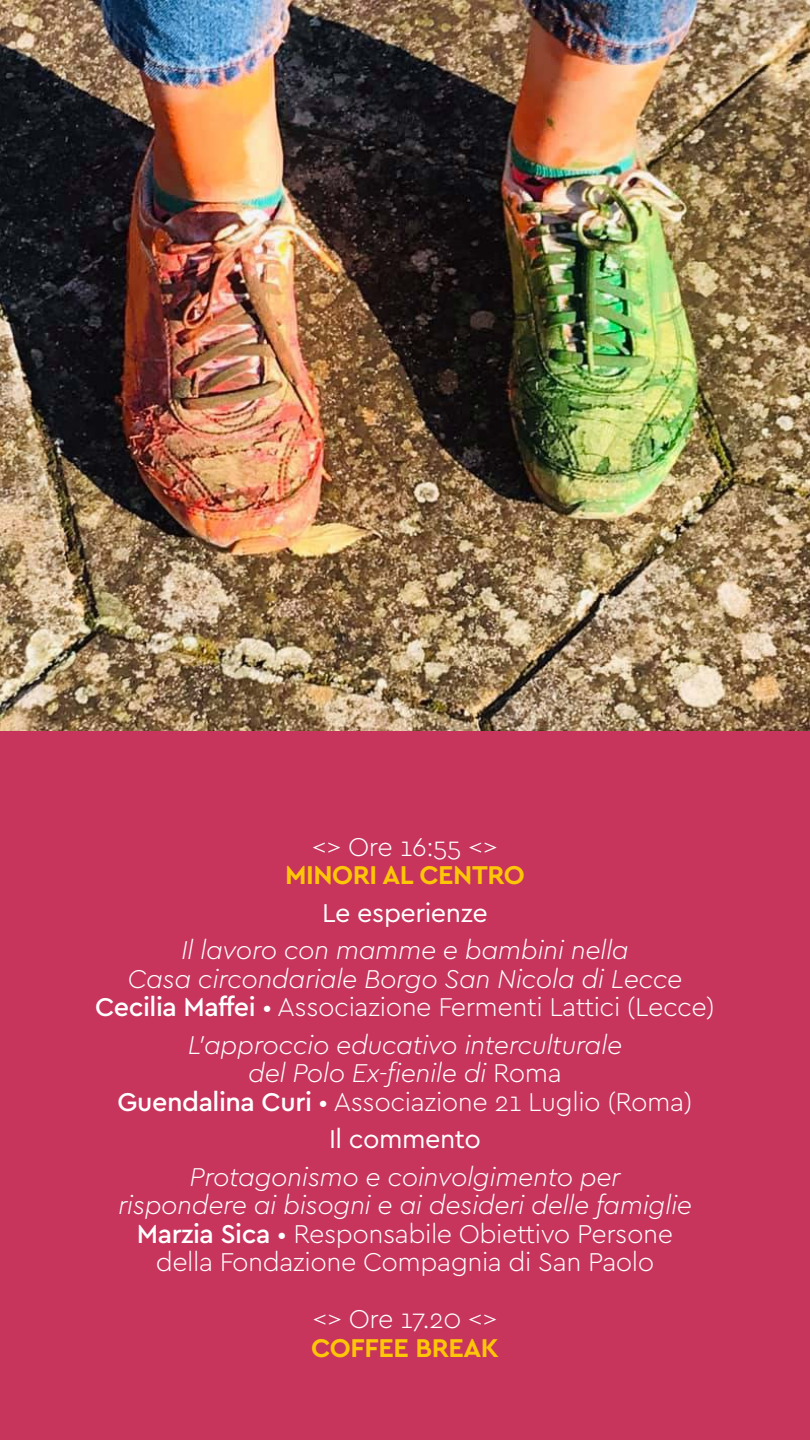
<style>
.page{position:relative;width:810px;height:1440px;background:#c7345c}
.page>*{position:absolute;margin:0;border:0;box-sizing:border-box;transform-origin:0 0}
.t1{font:italic 300 27px/28.5px "Cera Pro";letter-spacing:-.02em;color:#fff;text-align:center}
.t2{font:700 27px "Cera Pro";letter-spacing:-.02em;color:#fdc608}
.t3{font:300 27px "Cera Pro";letter-spacing:-.02em;color:#fff}
.t4{font:27px "Cera Pro";letter-spacing:-.02em;color:#fff}
.s1{font-weight:500;font-style:normal}
.s2{font-style:normal}
</style>
<div class="page">
<img style="left:0;top:0;width:810px;height:730px">
<p class="t3" style="left:312px;top:829px;width:188px">&lt;&gt; Ore 16:55 &lt;&gt;</p>
<p class="t2" style="left:285px;top:857px;width:241px">MINORI AL CENTRO</p>
<p class="t4" style="left:322px;top:895px;width:167px">Le esperienze</p>
<p class="t1" style="left:95px;top:935px;width:621px">Il lavoro con mamme e bambini nella<br>Casa circondariale Borgo San Nicola di Lecce<br><span class="s1">Cecilia Maffei</span> <span class="s2">• Associazione Fermenti Lattici (Lecce)</span></p>
<p class="t1" style="left:118px;top:1029px;width:576px">L’approccio educativo interculturale<br>del Polo Ex-fienile di <span class="s2">Roma<br></span><span class="s1">Guendalina Curi</span> <span class="s2">• Associazione 21 Luglio (Roma)</span></p>
<p class="t4" style="left:329px;top:1121px;width:153px">Il commento</p>
<p class="t1" style="left:118px;top:1161px;width:576px">Protagonismo e coinvolgimento per<br>rispondere ai bisogni e ai desideri delle famiglie <span class="s1">Marzia Sica</span> <span class="s2">• Responsabile Obiettivo Persone della Fondazione Compagnia di San Paolo</span></p>
<p class="t3" style="left:312px;top:1301px;width:187px">&lt;&gt; Ore 17.20 &lt;&gt;</p>
<p class="t2" style="left:311px;top:1330px;width:189px">COFFEE BREAK</p>
</div>
